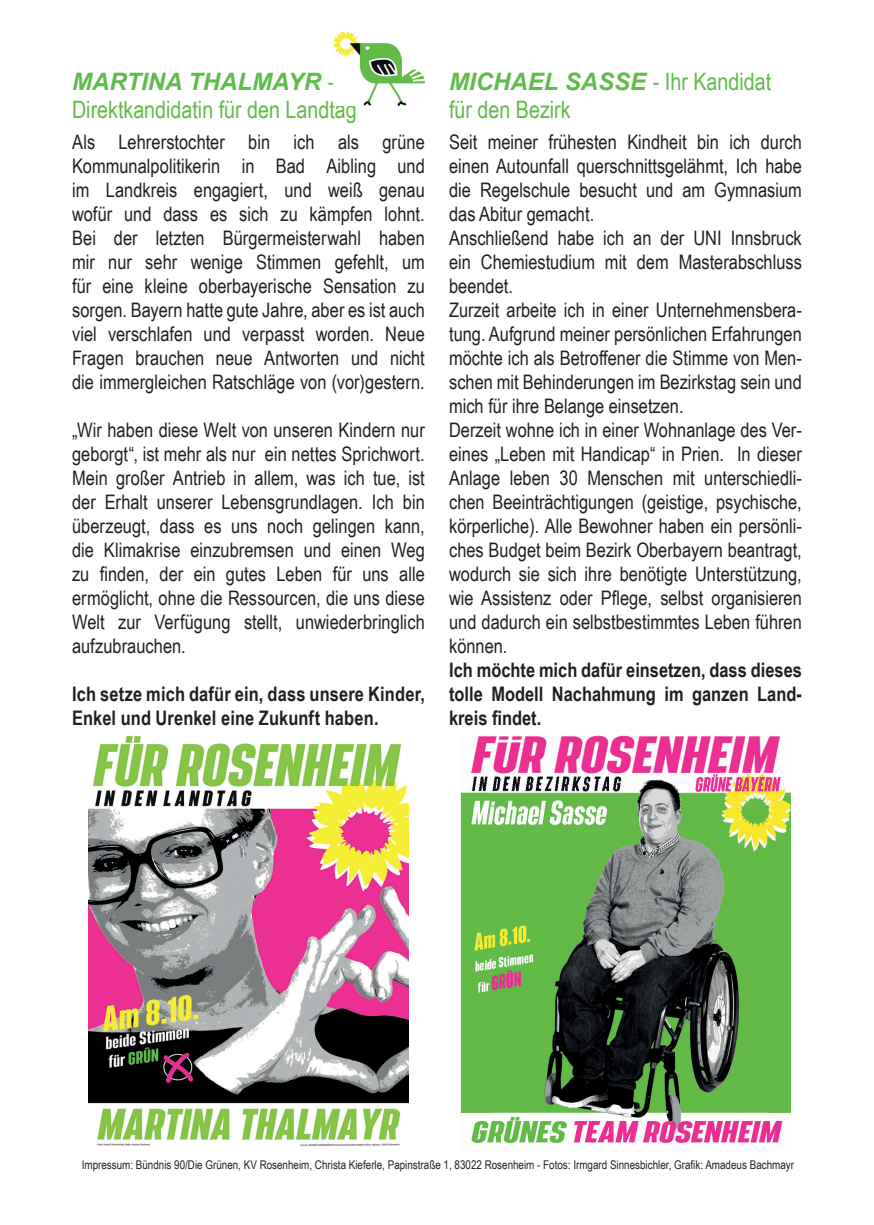
<style>
.page{position:relative;width:874px;height:1225px;background:#fff}
.page>*{position:absolute;margin:0;border:0;box-sizing:border-box;transform-origin:0 0}
.t1{font:24px "Arial Narrow";color:#5fbb4b}
.t2{font:italic 700 24px "Arial";color:#5fbb4b}
.t3{font:20px/24px "Arial Narrow";color:#231f20;text-align:justify}
.t4{font:700 20px/24px "Arial Narrow";letter-spacing:.005em;color:#231f20}
.t5{font:12px "Arial Narrow";color:#231f20}
.s1{font-family:"Arial Narrow";font-weight:400;font-style:normal}
</style>
<div class="page">
<img style="left:89px;top:735px;width:319px;height:412px">
<img style="left:460px;top:735px;width:330px;height:408px">
<img style="left:334px;top:31px;width:90px;height:75px">
<p class="t2" style="left:72px;top:65px;width:264px">MARTINA THALMAYR <span class="s1">-</span></p>
<p class="t1" style="left:72px;top:92px;width:286px">Direktkandidatin für den Landtag</p>
<p class="t3" style="left:72px;top:129px;width:354px">Als Lehrerstochter bin ich als grüne Kommunalpolitikerin in Bad Aibling und im Landkreis engagiert, und weiß genau wofür und dass es sich zu kämpfen lohnt.<br>Bei der letzten Bürgermeisterwahl haben mir nur sehr wenige Stimmen gefehlt, um für eine kleine oberbayerische Sensation zu sorgen. Bayern hatte gute Jahre, aber es ist auch viel verschlafen und verpasst worden. Neue Fragen brauchen neue Antworten und nicht die immergleichen Ratschläge von (vor)gestern.</p>
<p class="t3" style="left:72px;top:417px;width:354px">„Wir haben diese Welt von unseren Kindern nur geborgt“, ist mehr als nur ein nettes Sprichwort.<br>Mein großer Antrieb in allem, was ich tue, ist der Erhalt unserer Lebensgrundlagen. Ich bin überzeugt, dass es uns noch gelingen kann, die Klimakrise einzubremsen und einen Weg zu finden, der ein gutes Leben für uns alle ermöglicht, ohne die Ressourcen, die uns diese Welt zur Verfügung stellt, unwiederbringlich aufzubrauchen.</p>
<p class="t4" style="left:72px;top:681px;width:354px">Ich setze mich dafür ein, dass unsere Kinder,<br>Enkel und Urenkel eine Zukunft haben.</p>
<p class="t2" style="left:449px;top:65px;width:323px">MICHAEL SASSE <span class="s1">- Ihr Kandidat</span></p>
<p class="t1" style="left:449px;top:92px;width:123px">für den Bezirk</p>
<p class="t3" style="left:449px;top:129px;width:354px;text-align:left">Seit meiner frühesten Kindheit bin ich durch einen Autounfall querschnittsgelähmt, Ich habe die Regelschule besucht und am Gymnasium das Abitur gemacht.<br>Anschließend habe ich an der UNI Innsbruck ein Chemiestudium mit dem Masterabschluss beendet.<br>Zurzeit arbeite ich in einer Unternehmensbera&shy;tung. Aufgrund meiner persönlichen Erfahrungen möchte ich als Betroffener die Stimme von Men&shy;schen mit Behinderungen im Bezirkstag sein und mich für ihre Belange einsetzen.<br>Derzeit wohne ich in einer Wohnanlage des Ver&shy;eines „Leben mit Handicap“ in Prien. In dieser Anlage leben 30 Menschen mit unterschiedli&shy;chen Beeinträchtigungen (geistige, psychische, körperliche). Alle Bewohner haben ein persönli&shy;ches Budget beim Bezirk Oberbayern beantragt, wodurch sie sich ihre benötigte Unterstützung, wie Assistenz oder Pflege, selbst organisieren und dadurch ein selbstbestimmtes Leben führen können.</p>
<p class="t4" style="left:449px;top:657px;width:354px;text-align:justify">Ich möchte mich dafür einsetzen, dass dieses tolle Modell Nachahmung im ganzen Land&shy;kreis findet.</p>
<p class="t5" style="left:82px;top:1155px;width:713px">Impressum: Bündnis 90/Die Grünen, KV Rosenheim, Christa Kieferle, Papinstraße 1, 83022 Rosenheim - Fotos: Irmgard Sinnesbichler, Grafik: Amadeus Bachmayr</p>
</div>
